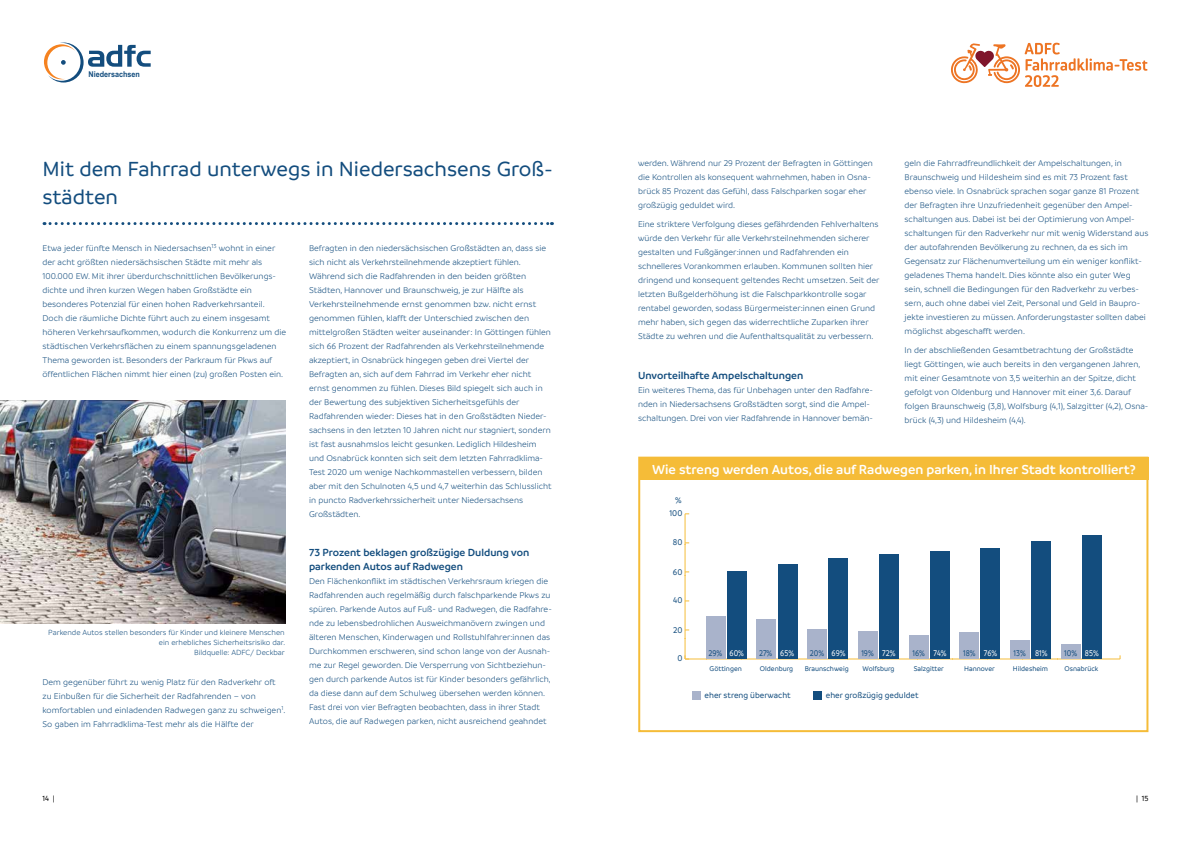
<style>
.page{position:relative;width:1191px;height:842px;background:#fff}
.page>*{position:absolute;margin:0;border:0;box-sizing:border-box;transform-origin:0 0}
.t1{font:500 22px/28px "Branding";color:#134d7e}
.t2{font:600 14px "Branding";color:#fff}
.t3{font:600 11px/14px "Branding";color:#134d7e}
.t4{font:300 9px/14px "Branding";color:#134d7e}
.t5{font:500 8.9px "Branding";color:#134d7e;scale:.96 1}
.t6{font:500 8.9px "Branding";color:#134d7e;scale:.88 1}
.t7{font:500 8.9px "Branding";color:#134d7e}
.t8{font:300 8px/10px "Branding";color:#134d7e;text-align:right}
.t9{font:700 8px "Arial Narrow";color:#134d7e;scale:1.1 1}
.t10{font:500 8px "Branding";color:#000}
.t11{font:500 7.4px "Branding";color:#134d7e;scale:.96 1}
.s1{color:#fff}
</style>
<div class="page">
<svg style="left:44px;top:43px;width:107px;height:40px"></svg>
<svg style="left:951px;top:43px;width:196px;height:44px"></svg>
<hr style="left:685px;top:659px;width:435px;height:1px;background:#bfbfbf">
<hr style="left:685px;top:514px;width:1px;height:145px;background:#bfbfbf">
<div style="left:1082px;top:536px;width:19px;height:123px;background:#134d7e"></div>
<div style="left:1061px;top:644px;width:19px;height:15px;background:#a9b3cb"></div>
<div style="left:1031px;top:541px;width:20px;height:118px;background:#134d7e"></div>
<div style="left:1010px;top:640px;width:19px;height:19px;background:#a9b3cb"></div>
<div style="left:981px;top:549px;width:19px;height:110px;background:#134d7e"></div>
<div style="left:959px;top:633px;width:19px;height:26px;background:#a9b3cb"></div>
<div style="left:930px;top:552px;width:19px;height:107px;background:#134d7e"></div>
<div style="left:909px;top:636px;width:19px;height:23px;background:#a9b3cb"></div>
<div style="left:879px;top:554px;width:19px;height:105px;background:#134d7e"></div>
<div style="left:858px;top:631px;width:19px;height:28px;background:#a9b3cb"></div>
<div style="left:829px;top:559px;width:19px;height:100px;background:#134d7e"></div>
<div style="left:807px;top:630px;width:19px;height:29px;background:#a9b3cb"></div>
<div style="left:778px;top:565px;width:19px;height:94px;background:#134d7e"></div>
<div style="left:756px;top:620px;width:20px;height:39px;background:#a9b3cb"></div>
<div style="left:727px;top:572px;width:19px;height:87px;background:#134d7e"></div>
<div style="left:706px;top:617px;width:19px;height:42px;background:#a9b3cb"></div>
<div style="left:692px;top:691px;width:8px;height:9px;background:#a9b3cb"></div>
<div style="left:813px;top:691px;width:8px;height:9px;background:#134d7e"></div>
<div style="left:638px;top:457px;width:510px;height:275px;border:2px solid #f5bc38"></div>
<svg style="left:44px;top:222px;width:508px;height:3px"></svg>
<img style="left:0;top:401px;width:285px;height:223px">
<div style="left:639px;top:458px;width:509px;height:22px;background:#f5bc38"></div>
<p class="t9" style="left:89px;top:68px;width:48px">Niedersachsen</p>
<h1 class="t1" style="left:43px;top:155px;width:512px">Mit dem Fahrrad unterwegs in Niedersachsens Groß&shy;städten</h1>
<p class="t4" style="left:43px;top:241px;width:245px">Etwa jeder fünfte Mensch in Niedersachsen<sup>13</sup> wohnt in einer der acht größten niedersächsischen Städte mit mehr als 100.000 EW. Mit ihrer überdurchschnittlichen Bevölkerungs&shy;dichte und ihren kurzen Wegen haben Großstädte ein besonderes Potenzial für einen hohen Radverkehrsanteil.<br>Doch die räumliche Dichte führt auch zu einem insgesamt höheren Verkehrsaufkommen, wodurch die Konkurrenz um die städtischen Verkehrsflächen zu einem spannungsgeladenen Thema geworden ist. Besonders der Parkraum für Pkws auf öffentlichen Flächen nimmt hier einen (zu) großen Posten ein.</p>
<p class="t8" style="left:48px;top:627px;width:238px">Parkende Autos stellen besonders für Kinder und kleinere Menschen ein erhebliches Sicherheitsrisiko dar.<br>Bildquelle: ADFC/ Deckbar</p>
<p class="t4" style="left:43px;top:675px;width:244px">Dem gegenüber führt zu wenig Platz für den Radverkehr oft zu Einbußen für die Sicherheit der Radfahrenden – von komfortablen und einladenden Radwegen ganz zu schweigen<sup>1</sup>.<br>So gaben im Fahrradklima-Test mehr als die Hälfte der</p>
<p class="t4" style="left:309px;top:241px;width:244px">Befragten in den niedersächsischen Großstädten an, dass sie sich nicht als Verkehrsteilnehmende akzeptiert fühlen.<br>Während sich die Radfahrenden in den beiden größten Städten, Hannover und Braunschweig, je zur Hälfte als Verkehrsteilnehmende ernst genommen bzw. nicht ernst genommen fühlen, klafft der Unterschied zwischen den mittelgroßen Städten weiter auseinander: In Göttingen fühlen sich 66 Prozent der Radfahrenden als Verkehrsteilnehmende akzeptiert, in Osnabrück hingegen geben drei Viertel der Befragten an, sich auf dem Fahrrad im Verkehr eher nicht ernst genommen zu fühlen. Dieses Bild spiegelt sich auch in der Bewertung des subjektiven Sicherheitsgefühls der Radfahrenden wieder: Dieses hat in den Großstädten Nieder&shy;sachsens in den letzten 10 Jahren nicht nur stagniert, sondern ist fast ausnahmslos leicht gesunken. Lediglich Hildesheim und Osnabrück konnten sich seit dem letzten Fahrradklima-Test 2020 um wenige Nachkommastellen verbessern, bilden aber mit den Schulnoten 4,5 und 4,7 weiterhin das Schlusslicht in puncto Radverkehrssicherheit unter Niedersachsens Großstädten.</p>
<p class="t3" style="left:309px;top:545px;width:222px">73 Prozent beklagen großzügige Duldung von parkenden Autos auf Radwegen</p>
<p class="t4" style="left:309px;top:574px;width:244px">Den Flächenkonflikt im städtischen Verkehrsraum kriegen die Radfahrenden auch regelmäßig durch falschparkende Pkws zu spüren. Parkende Autos auf Fuß- und Radwegen, die Radfahre&shy;nde zu lebensbedrohlichen Ausweichmanövern zwingen und älteren Menschen, Kinderwagen und Rollstuhlfahrer:innen das Durchkommen erschweren, sind schon lange von der Ausnah&shy;me zur Regel geworden. Die Versperrung von Sichtbeziehun&shy;gen durch parkende Autos ist für Kinder besonders gefährlich, da diese dann auf dem Schulweg übersehen werden können.<br>Fast drei von vier Befragten beobachten, dass in ihrer Stadt Autos, die auf Radwegen parken, nicht ausreichend geahndet</p>
<p class="t4" style="left:638px;top:156px;width:236px">werden. Während nur 29 Prozent der Befragten in Göttingen die Kontrollen als konsequent wahrnehmen, haben in Osna&shy;brück 85 Prozent das Gefühl, dass Falschparken sogar eher großzügig geduldet wird.</p>
<p class="t4" style="left:638px;top:218px;width:243px">Eine striktere Verfolgung dieses gefährdenden Fehlverhaltens würde den Verkehr für alle Verkehrsteilnehmenden sicherer gestalten und Fußgänger:innen und Radfahrenden ein schnelleres Vorankommen erlauben. Kommunen sollten hier dringend und konsequent geltendes Recht umsetzen. Seit der letzten Bußgelderhöhung ist die Falschparkkontrolle sogar rentabel geworden, sodass Bürgermeister:innen einen Grund mehr haben, sich gegen das widerrechtliche Zuparken ihrer Städte zu wehren und die Aufenthaltsqualität zu verbessern.</p>
<p class="t3" style="left:638px;top:368px;width:167px">Unvorteilhafte Ampelschaltungen</p>
<p class="t4" style="left:638px;top:383px;width:237px">Ein weiteres Thema, das für Unbehagen unter den Radfahre&shy;nden in Niedersachsens Großstädten sorgt, sind die Ampel&shy;schaltungen. Drei von vier Radfahrende in Hannover bemän-</p>
<p class="t4" style="left:904px;top:156px;width:245px">geln die Fahrradfreundlichkeit der Ampelschaltungen, in Braunschweig und Hildesheim sind es mit 73 Prozent fast ebenso viele. In Osnabrück sprachen sogar ganze 81 Prozent der Befragten ihre Unzufriedenheit gegenüber den Ampel&shy;schaltungen aus. Dabei ist bei der Optimierung von Ampel&shy;schaltungen für den Radverkehr nur mit wenig Widerstand aus der autofahrenden Bevölkerung zu rechnen, da es sich im Gegensatz zur Flächenumverteilung um ein weniger konflikt&shy;geladenes Thema handelt. Dies könnte also ein guter Weg sein, schnell die Bedingungen für den Radverkehr zu verbes&shy;sern, auch ohne dabei viel Zeit, Personal und Geld in Baupro&shy;jekte investieren zu müssen. Anforderungstaster sollten dabei möglichst abgeschafft werden.</p>
<p class="t4" style="left:904px;top:344px;width:245px">In der abschließenden Gesamtbetrachtung der Großstädte liegt Göttingen, wie auch bereits in den vergangenen Jahren, mit einer Gesamtnote von 3,5 weiterhin an der Spitze, dicht gefolgt von Oldenburg und Hannover mit einer 3,6. Darauf folgen Braunschweig (3,8), Wolfsburg (4,1), Salzgitter (4,2), Osna&shy;brück (4,3) und Hildesheim (4,4).</p>
<h2 class="t2" style="left:652px;top:462px;width:485px">Wie streng werden Autos, die auf Radwegen parken, in Ihrer Stadt kontrolliert?</h2>
<p class="t7" style="left:675px;top:495px;width:8px">%</p>
<p class="t5" style="left:669px;top:508px;width:15px">100</p>
<p class="t5" style="left:673px;top:538px;width:12px">80</p>
<p class="t5" style="left:673px;top:567px;width:11px">60</p>
<p class="t5" style="left:673px;top:595px;width:11px">40</p>
<p class="t5" style="left:673px;top:626px;width:11px">20</p>
<p class="t5" style="left:677px;top:653px;width:7px">0</p>
<p class="t6" style="left:708px;top:649px;width:42px">29% <span class="s1">60%</span></p>
<p class="t6" style="left:759px;top:649px;width:41px">27% <span class="s1">65%</span></p>
<p class="t6" style="left:810px;top:649px;width:42px">20% <span class="s1">69%</span></p>
<p class="t6" style="left:861px;top:649px;width:40px">19% <span class="s1">72%</span></p>
<p class="t6" style="left:912px;top:649px;width:40px">16% <span class="s1">74%</span></p>
<p class="t6" style="left:963px;top:649px;width:40px">18% <span class="s1">76%</span></p>
<p class="t6" style="left:1013px;top:649px;width:40px">13% <span class="s1">81%</span></p>
<p class="t6" style="left:1064px;top:649px;width:41px">10% <span class="s1">85%</span></p>
<p class="t11" style="left:709px;top:664px;width:35px">Göttingen</p>
<p class="t11" style="left:760px;top:664px;width:36px">Oldenburg</p>
<p class="t11" style="left:804px;top:664px;width:47px">Braunschweig</p>
<p class="t11" style="left:862px;top:664px;width:35px">Wolfsburg</p>
<p class="t11" style="left:913px;top:664px;width:33px">Salzgitter</p>
<p class="t11" style="left:964px;top:664px;width:33px">Hannover</p>
<p class="t11" style="left:1013px;top:664px;width:38px">Hildesheim</p>
<p class="t11" style="left:1064px;top:664px;width:37px">Osnabrück</p>
<p class="t5" style="left:704px;top:690px;width:91px">eher streng überwacht</p>
<p class="t5" style="left:826px;top:690px;width:98px">eher großzügig geduldet</p>
<p class="t10" style="left:43px;top:794px;width:14px">14 |</p>
<p class="t10" style="left:1136px;top:794px;width:14px">| 15</p>
</div>
